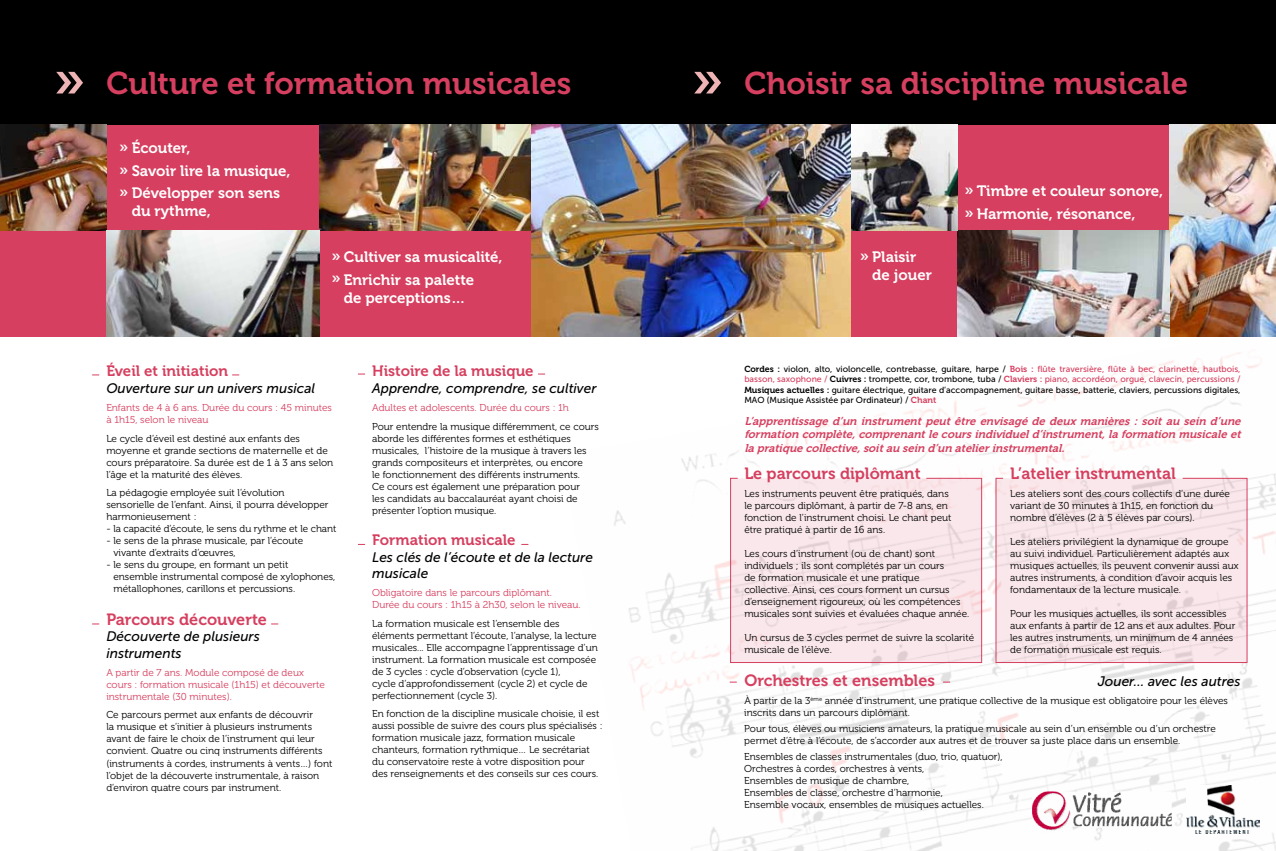
<style>
.page{position:relative;width:1276px;height:851px;background:#fff}
.page>*{position:absolute;margin:0;border:0;box-sizing:border-box;transform-origin:0 0}
.t1{font:52.62px "Museo 700";color:#edb3b5}
.t2{font:31.25px "Museo 700";color:#d63f5f}
.t3{font:16.25px "Museo 700";color:#d63f5f}
.t4{font:15px/22.5px "Museo 700";color:#fff}
.t5{font:15px "Museo 700";color:#d63f5f}
.t6{font:italic 13.75px/16.5px "Museo Sans 500";color:#000}
.t7{font:italic 11.25px/13.5px "Museo 700";color:#d63f5f;text-align:justify}
.t8{font:10px/12px "Museo 300";color:#000}
.t9{font:10px/12px "Museo 300";color:#d63f5f}
.t10{font:8.75px/10.5px "Museo Sans 500";color:#000;text-align:justify}
.s1{font-family:"Museo 700"}
.s2{font-family:"Museo 700";color:#d63f5f}
.s3{color:#d63f5f}
</style>
<div class="page">
<img style="left:614px;top:352px;width:662px;height:498px">
<div style="left:0;top:124px;width:1276px;height:213px;background:#d63f5f"></div>
<div style="left:0;top:0;width:1276px;height:124px;background:#000"></div>
<img style="left:0;top:124px;width:106px;height:106px">
<img style="left:319px;top:124px;width:212px;height:106px">
<img style="left:1169px;top:124px;width:107px;height:213px">
<img style="left:957px;top:230px;width:212px;height:107px">
<img style="left:850px;top:124px;width:107px;height:106px">
<img style="left:531px;top:124px;width:319px;height:213px">
<img style="left:106px;top:230px;width:213px;height:107px">
<svg style="left:995px;top:477px;width:253px;height:186px"></svg>
<svg style="left:729px;top:477px;width:253px;height:186px"></svg>
<img style="left:1032px;top:791px;width:139px;height:42px">
<img style="left:1186px;top:785px;width:73px;height:48px">
<h2 class="t2" style="left:106px;top:66px;width:467px">Culture et formation musicales</h2>
<h2 class="t2" style="left:744px;top:66px;width:445px">Choisir sa discipline musicale</h2>
<h3 class="t4" style="left:119px;top:137px;width:173px">» Écouter,<br>» Savoir lire la musique, » Développer son sens</h3>
<h3 class="t4" style="left:132px;top:200px;width:81px">du rythme,</h3>
<h3 class="t4" style="left:331px;top:246px;width:173px">» Cultiver sa musicalité, » Enrichir sa palette</h3>
<h3 class="t4" style="left:344px;top:286px;width:123px">de perceptions…</h3>
<h1 class="t1" style="left:53px;top:50px;width:34px">»</h1>
<h1 class="t1" style="left:691px;top:50px;width:34px">»</h1>
<h3 class="t4" style="left:964px;top:180px;width:200px">» Timbre et couleur sonore, » Harmonie, résonance,</h3>
<h3 class="t4" style="left:872px;top:248px;width:61px;line-height:18px;text-indent:-12px">» Plaisir de jouer</h3>
<h3 class="t5" style="left:106px;top:363px;width:123px">Éveil et initiation</h3>
<h3 class="t6" style="left:106px;top:380px;width:210px">Ouverture sur un univers musical</h3>
<p class="t9" style="left:106px;top:402px;width:227px">Enfants de 4 à 6 ans. Durée du cours : 45 minutes à 1h15, selon le niveau</p>
<p class="t8" style="left:106px;top:432px;width:228px">Le cycle d’éveil est destiné aux enfants des moyenne et grande sections de maternelle et de cours préparatoire. Sa durée est de 1 à 3 ans selon l’âge et la maturité des élèves.</p>
<p class="t8" style="left:106px;top:486px;width:224px">La pédagogie employée suit l’évolution sensorielle de l’enfant. Ainsi, il pourra développer harmonieusement :</p>
<p class="t8" style="left:106px;top:522px;width:232px">- la capacité d’écoute, le sens du rythme et le chant</p>
<p class="t8" style="left:113px;top:534px;width:191px;text-indent:-7px">- le sens de la phrase musicale, par l’écoute vivante d’extraits d’œuvres,</p>
<p class="t8" style="left:113px;top:558px;width:223px;text-indent:-7px">- le sens du groupe, en formant un petit<br>ensemble instrumental composé de xylophones, métallophones, carillons et percussions.</p>
<h3 class="t3" style="left:106px;top:610px;width:162px">Parcours découverte</h3>
<h3 class="t6" style="left:106px;top:628px;width:155px">Découverte de plusieurs instruments</h3>
<p class="t9" style="left:106px;top:666px;width:220px">A partir de 7 ans. Module composé de deux cours : formation musicale (1h15) et découverte instrumentale (30 minutes).</p>
<p class="t8" style="left:106px;top:709px;width:228px">Ce parcours permet aux enfants de découvrir<br>la musique et s’initier à plusieurs instruments avant de faire le choix de l’instrument qui leur convient. Quatre ou cinq instruments différents (instruments à cordes, instruments à vents…) font l’objet de la découverte instrumentale, à raison d’environ quatre cours par instrument.</p>
<h3 class="t5" style="left:372px;top:363px;width:163px">Histoire de la musique</h3>
<h3 class="t6" style="left:372px;top:380px;width:226px">Apprendre, comprendre, se cultiver</h3>
<p class="t9" style="left:372px;top:402px;width:198px">Adultes et adolescents. Durée du cours : 1h</p>
<p class="t8" style="left:372px;top:420px;width:228px">Pour entendre la musique différemment, ce cours aborde les différentes formes et esthétiques musicales, l’histoire de la musique à travers les grands compositeurs et interprètes, ou encore<br>le fonctionnement des différents instruments.<br>Ce cours est également une préparation pour<br>les candidats au baccalauréat ayant choisi de présenter l’option musique.</p>
<h3 class="t5" style="left:372px;top:531px;width:145px">Formation musicale</h3>
<h3 class="t6" style="left:372px;top:548px;width:222px">Les clés de l’écoute et de la lecture musicale</h3>
<p class="t9" style="left:372px;top:587px;width:210px">Obligatoire dans le parcours diplômant.<br>Durée du cours : 1h15 à 2h30, selon le niveau.</p>
<p class="t8" style="left:372px;top:617px;width:227px">La formation musicale est l’ensemble des éléments permettant l’écoute, l’analyse, la lecture musicales... Elle accompagne l’apprentissage d’un instrument. La formation musicale est composée de 3 cycles : cycle d’observation (cycle 1),<br>cycle d’approfondissement (cycle 2) et cycle de perfectionnement (cycle 3).</p>
<p class="t8" style="left:372px;top:707px;width:232px">En fonction de la discipline musicale choisie, il est aussi possible de suivre des cours plus spécialisés : formation musicale jazz, formation musicale chanteurs, formation rythmique… Le secrétariat du conservatoire reste à votre disposition pour des renseignements et des conseils sur ces cours.</p>
<p class="t10" style="left:744px;top:363px;width:498px"><span class="s1">Cordes :</span> violon, alto, violoncelle, contrebasse, guitare, harpe / <span class="s2">Bois :</span> <span class="s3">flûte traversière, flûte à bec, clarinette, hautbois, basson, saxophone /</span> <span class="s1">Cuivres :</span> trompette, cor, trombone, tuba / <span class="s2">Claviers :</span> <span class="s3">piano, accordéon, orgue, clavecin, percussions / </span><span class="s1">Musiques actuelles :</span> guitare électrique, guitare d’accompagnement, guitare basse, batterie, claviers, percussions digitales, MAO (Musique Assistée par Ordinateur) / <span class="s2">Chant</span></p>
<p class="t7" style="left:744px;top:414px;width:501px">L’apprentissage d’un instrument peut être envisagé de deux manières : soit au sein d’une formation complète,comprenantlecoursindividueld’instrument,laformation musicaleet lapratiquecollective,soitau sein d’un atelierinstrumental.</p>
<h3 class="t3" style="left:744px;top:464px;width:178px">Le parcours diplômant</h3>
<p class="t8" style="left:744px;top:488px;width:209px">Les instruments peuvent être pratiqués, dans le parcours diplômant, à partir de 7-8 ans, en fonction de l’instrument choisi. Le chant peut être pratiqué à partir de 16 ans.</p>
<p class="t8" style="left:744px;top:548px;width:226px">Les cours d’instrument (ou de chant) sont individuels ; ils sont complétés par un cours<br>de formation musicale et une pratique<br>collective. Ainsi, ces cours forment un cursus d’enseignement rigoureux, où les compétences musicales sont suivies et évaluées chaque année.</p>
<p class="t8" style="left:744px;top:632px;width:231px">Un cursus de 3 cycles permet de suivre la scolarité musicale de l’élève.</p>
<h3 class="t3" style="left:1010px;top:464px;width:167px">L’atelier instrumental</h3>
<p class="t8" style="left:1010px;top:488px;width:221px">Les ateliers sont des cours collectifs d’une durée variant de 30 minutes à 1h15, en fonction du nombre d’élèves (2 à 5 élèves par cours).</p>
<p class="t8" style="left:1010px;top:536px;width:230px">Les ateliers privilégient la dynamique de groupe au suivi individuel. Particulièrement adaptés aux musiques actuelles, ils peuvent convenir aussi aux autres instruments, à condition d’avoir acquis les fondamentaux de la lecture musicale.</p>
<p class="t8" style="left:1010px;top:608px;width:227px">Pour les musiques actuelles, ils sont accessibles aux enfants à partir de 12 ans et aux adultes. Pour les autres instruments, un minimum de 4 années de formation musicale est requis.</p>
<h3 class="t3" style="left:744px;top:671px;width:192px">Orchestres et ensembles</h3>
<h3 class="t6" style="left:1097px;top:672px;width:144px">Jouer… avec les autres</h3>
<p class="t8" style="left:744px;top:694px;width:485px">À partir de la 3<sup>ème</sup> année d’instrument, une pratique collective de la musique est obligatoire pour les élèves inscrits dans un parcours diplômant.</p>
<p class="t8" style="left:744px;top:722px;width:473px">Pour tous, élèves ou musiciens amateurs, la pratique musicale au sein d’un ensemble ou d’un orchestre permet d’être à l’écoute, de s’accorder aux autres et de trouver sa juste place dans un ensemble.</p>
<p class="t8" style="left:744px;top:750px;width:260px">Ensembles de classes instrumentales (duo, trio, quatuor), Orchestres à cordes, orchestres à vents,<br>Ensembles de musique de chambre,<br>Ensembles de classe, orchestre d’harmonie,<br>Ensemble vocaux, ensembles de musiques actuelles.</p>
</div>
